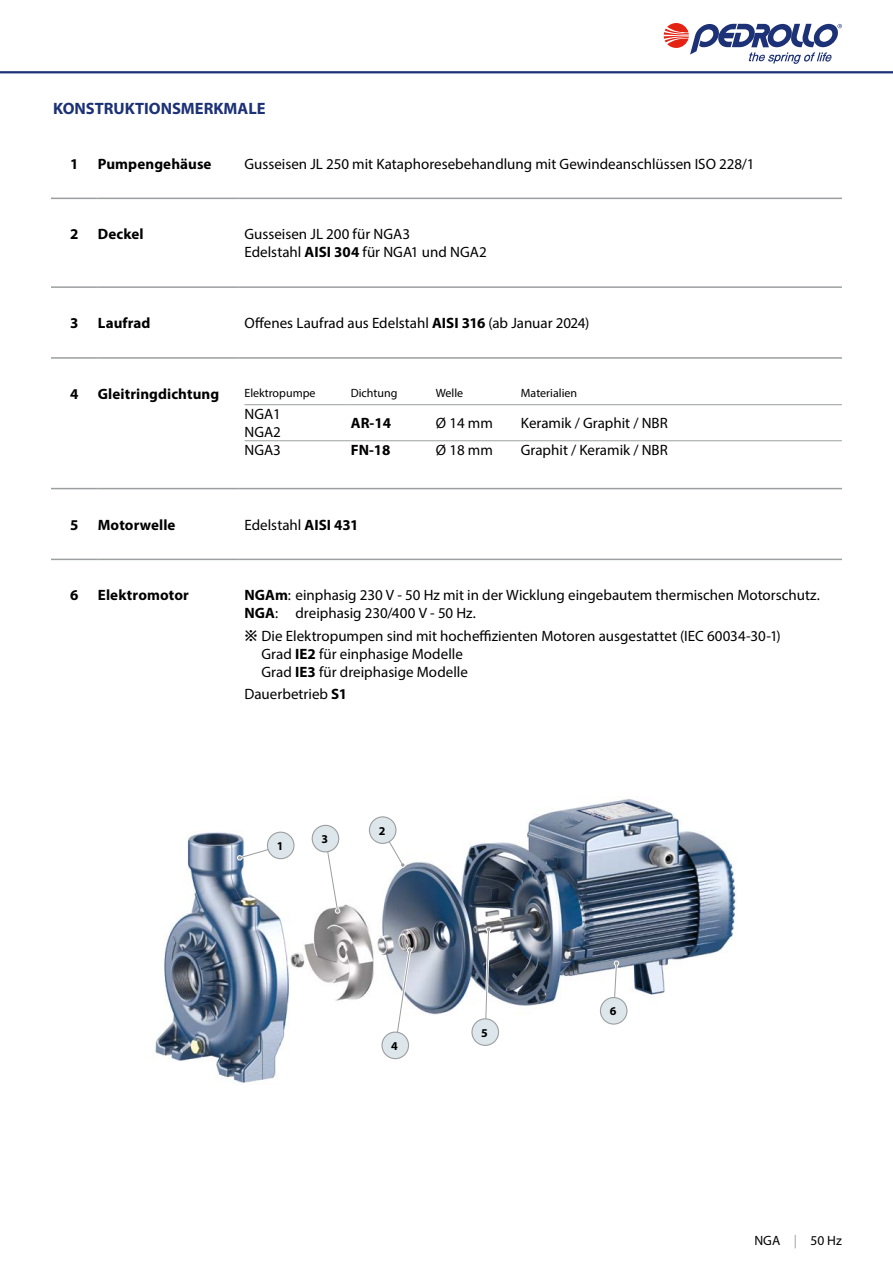
<style>
.page{position:relative;width:893px;height:1263px;background:#fff}
.page>*{position:absolute;margin:0;border:0;box-sizing:border-box;transform-origin:0 0}
.t1{font:700 16.5px "Myriad Pro";color:#1d3176}
.t2{font:15px/18px "Myriad Pro";color:#000}
.t3{font:700 15px "Myriad Pro";letter-spacing:.005em;color:#000}
.t4{font:13.5px "Myriad Pro";color:#000}
.t5{font:12px "Myriad Pro";color:#000}
.t6{font:700 12px "Myriad Pro";color:#000}
.s1{font-weight:700}
.s2{font-family:"Apple SD Gothic Neo";font-weight:700}
.s3{color:#9c9e9f}
</style>
<div class="page">
<svg style="left:664px;top:23px;width:178px;height:41px"></svg>
<hr style="left:0;top:71px;width:893px;height:2px;background:#1d3176">
<img style="left:155px;top:796px;width:581px;height:287px">
<svg style="left:236px;top:842px;width:48px;height:19px"></svg>
<div style="left:267px;top:832px;width:27px;height:27px;background:#dde7eb;border-radius:50%"></div>
<div style="left:267px;top:832px;width:28px;height:27px;border:1px solid #9c9e9f;border-radius:50%"></div>
<svg style="left:323px;top:836px;width:18px;height:78px"></svg>
<div style="left:312px;top:825px;width:27px;height:27px;background:#dde7eb;border-radius:50%"></div>
<div style="left:312px;top:825px;width:27px;height:27px;border:1px solid #9c9e9f;border-radius:50%"></div>
<svg style="left:379px;top:827px;width:27px;height:42px"></svg>
<div style="left:369px;top:817px;width:27px;height:26px;background:#dde7eb;border-radius:50%"></div>
<div style="left:369px;top:816px;width:27px;height:28px;border:1px solid #9c9e9f;border-radius:50%"></div>
<svg style="left:392px;top:947px;width:21px;height:102px"></svg>
<div style="left:382px;top:1032px;width:26px;height:26px;background:#dde7eb;border-radius:50%"></div>
<div style="left:381px;top:1031px;width:28px;height:28px;border:1px solid #9c9e9f;border-radius:50%"></div>
<svg style="left:483px;top:926px;width:8px;height:93px"></svg>
<div style="left:472px;top:1019px;width:26px;height:26px;background:#dde7eb;border-radius:50%"></div>
<div style="left:471px;top:1018px;width:28px;height:28px;border:1px solid #9c9e9f;border-radius:50%"></div>
<svg style="left:611px;top:960px;width:8px;height:38px"></svg>
<div style="left:600px;top:997px;width:27px;height:27px;background:#dde7eb;border-radius:50%"></div>
<div style="left:600px;top:997px;width:27px;height:28px;border:1px solid #9c9e9f;border-radius:50%"></div>
<svg style="left:51px;top:197px;width:791px;height:364px"></svg>
<hr style="left:51px;top:198px;width:47px;height:1px;background:#9c9e9f">
<hr style="left:98px;top:198px;width:140px;height:1px;background:#9c9e9f">
<hr style="left:238px;top:198px;width:604px;height:1px;background:#9c9e9f">
<hr style="left:51px;top:286px;width:47px;height:2px;background:#9c9e9f">
<hr style="left:98px;top:286px;width:140px;height:2px;background:#9c9e9f">
<hr style="left:238px;top:286px;width:604px;height:2px;background:#9c9e9f">
<hr style="left:51px;top:357px;width:47px;height:2px;background:#9c9e9f">
<hr style="left:98px;top:357px;width:140px;height:2px;background:#9c9e9f">
<hr style="left:238px;top:357px;width:604px;height:2px;background:#9c9e9f">
<hr style="left:51px;top:488px;width:47px;height:1px;background:#9c9e9f">
<hr style="left:98px;top:488px;width:140px;height:1px;background:#9c9e9f">
<hr style="left:238px;top:488px;width:604px;height:1px;background:#9c9e9f">
<hr style="left:51px;top:559px;width:47px;height:1px;background:#9c9e9f">
<hr style="left:98px;top:559px;width:140px;height:1px;background:#9c9e9f">
<hr style="left:238px;top:559px;width:604px;height:1px;background:#9c9e9f">
<hr style="left:244px;top:440px;width:107px;height:1px;background:#9c9e9f">
<hr style="left:351px;top:440px;width:85px;height:1px;background:#9c9e9f">
<hr style="left:436px;top:440px;width:85px;height:1px;background:#9c9e9f">
<hr style="left:521px;top:440px;width:321px;height:1px;background:#9c9e9f">
<hr style="left:244px;top:404px;width:107px;height:1px;background:#9c9e9f">
<hr style="left:351px;top:404px;width:85px;height:1px;background:#9c9e9f">
<hr style="left:436px;top:404px;width:85px;height:1px;background:#9c9e9f">
<hr style="left:521px;top:404px;width:321px;height:1px;background:#9c9e9f">
<p class="t1" style="left:53px;top:98px;width:214px">KONSTRUKTIONSMERKMALE</p>
<p class="t3" style="left:70px;top:154px;width:10px">1</p>
<p class="t3" style="left:98px;top:154px;width:115px">Pumpengehäuse</p>
<p class="t2" style="left:245px;top:154px;width:511px">Gusseisen JL 250 mit Kataphoresebehandlung mit Gewindeanschlüssen ISO 228/1</p>
<p class="t3" style="left:70px;top:225px;width:10px">2</p>
<p class="t3" style="left:98px;top:225px;width:47px">Deckel</p>
<p class="t2" style="left:245px;top:225px;width:244px">Gusseisen JL 200 für NGA3<br>Edelstahl <span class="s1">AISI 304</span> für NGA1 und NGA2</p>
<p class="t3" style="left:70px;top:313px;width:10px">3</p>
<p class="t3" style="left:98px;top:313px;width:54px">Laufrad</p>
<p class="t2" style="left:245px;top:314px;width:346px">Offenes Laufrad aus Edelstahl <span class="s1">AISI 316</span> (ab Januar 2024)</p>
<p class="t3" style="left:70px;top:384px;width:10px">4</p>
<p class="t3" style="left:98px;top:384px;width:123px">Gleitringdichtung</p>
<p class="t5" style="left:244px;top:385px;width:73px">Elektropumpe</p>
<p class="t5" style="left:351px;top:385px;width:48px">Dichtung</p>
<p class="t5" style="left:436px;top:385px;width:29px">Welle</p>
<p class="t5" style="left:521px;top:385px;width:58px">Materialien</p>
<p class="t2" style="left:244px;top:405px;width:38px">NGA1<br>NGA2</p>
<p class="t3" style="left:351px;top:413px;width:42px">AR-14</p>
<p class="t2" style="left:436px;top:414px;width:59px">Ø 14 mm</p>
<p class="t2" style="left:521px;top:414px;width:148px">Keramik / Graphit / NBR</p>
<p class="t2" style="left:244px;top:441px;width:38px">NGA3</p>
<p class="t3" style="left:351px;top:441px;width:41px">FN-18</p>
<p class="t2" style="left:436px;top:441px;width:59px">Ø 18 mm</p>
<p class="t2" style="left:521px;top:441px;width:148px">Graphit / Keramik / NBR</p>
<p class="t3" style="left:70px;top:515px;width:10px">5</p>
<p class="t3" style="left:98px;top:515px;width:79px">Motorwelle</p>
<p class="t2" style="left:245px;top:515px;width:116px">Edelstahl <span class="s1">AISI 431</span></p>
<p class="t3" style="left:70px;top:585px;width:10px">6</p>
<p class="t3" style="left:98px;top:585px;width:93px">Elektromotor</p>
<p class="t2" style="left:245px;top:586px;width:577px"><span class="s1">NGAm</span>: einphasig 230 V - 50 Hz mit in der Wicklung eingebautem thermischen Motorschutz.<br><span class="s1">NGA</span>: dreiphasig 230/400 V - 50 Hz.</p>
<p class="t2" style="left:262px;top:626px;width:521px;text-indent:-17px"><span class="s2">※</span> Die Elektropumpen sind mit hocheffizienten Motoren ausgestattet (IEC 60034-30-1)<br>Grad <span class="s1">IE2</span> für einphasige Modelle<br>Grad <span class="s1">IE3</span> für dreiphasige Modelle</p>
<p class="t2" style="left:245px;top:685px;width:104px">Dauerbetrieb <span class="s1">S1</span></p>
<p class="t6" style="left:277px;top:838px;width:8px">1</p>
<p class="t6" style="left:321px;top:831px;width:8px">3</p>
<p class="t6" style="left:379px;top:823px;width:8px">2</p>
<p class="t6" style="left:391px;top:1038px;width:8px">4</p>
<p class="t6" style="left:481px;top:1025px;width:8px">5</p>
<p class="t6" style="left:610px;top:1003px;width:8px">6</p>
<p class="t4" style="left:754px;top:1232px;width:89px">NGA <span class="s3">|</span> 50 Hz</p>
</div>
